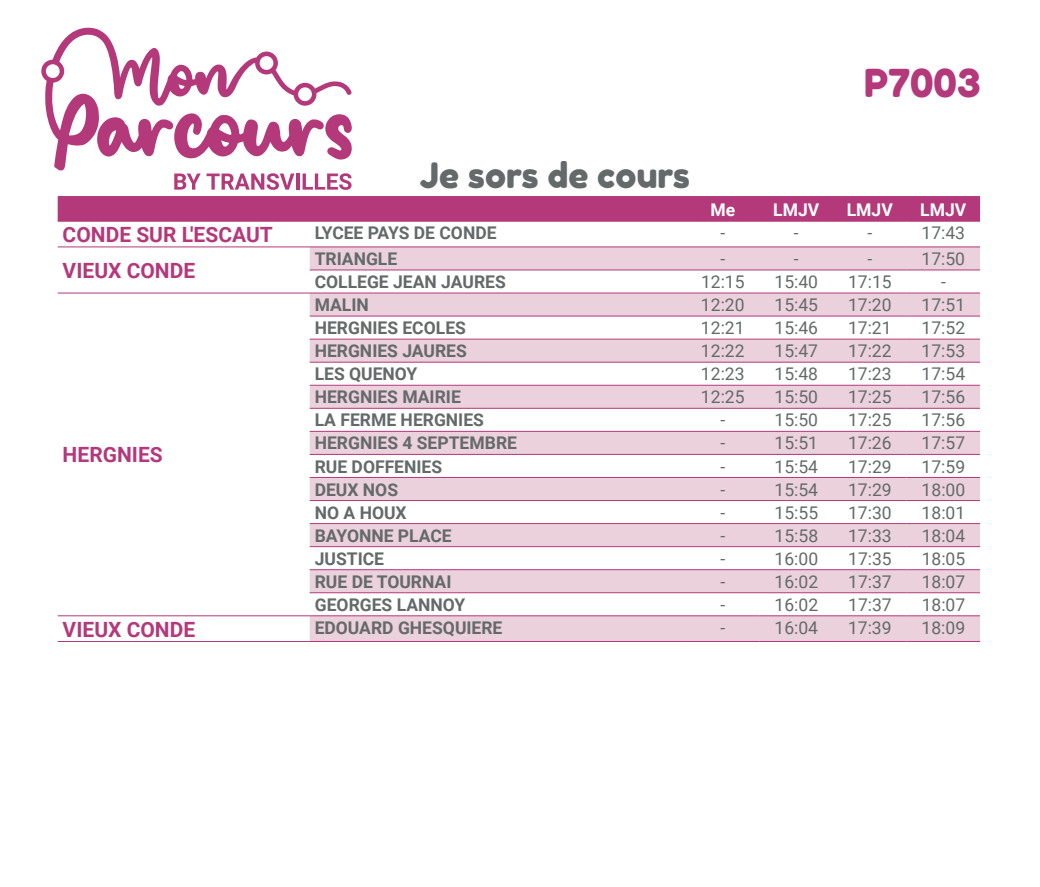
<style>
.page{position:relative;width:1040px;height:887px;background:#fff}
.page>*{position:absolute;margin:0;border:0;box-sizing:border-box;transform-origin:0 0}
.t1{font:38.5px "Fredoka One";color:#b4397a}
.t2{font:35px "Fredoka One";color:#646969}
.t3{font:700 21px "Roboto";color:#b4397a}
.t4{font:17.5px "Roboto";color:#646969}
.t5{font:700 17.5px "Roboto";color:#646969}
.t6{font:700 17.5px "Roboto";color:#fff}
</style>
<div class="page">
<svg style="left:174px;top:173px;width:27px;height:17px"></svg>
<svg style="left:207px;top:173px;width:87px;height:17px"></svg>
<hr style="left:296px;top:173px;width:4px;height:17px;background:#b4397a">
<svg style="left:303px;top:173px;width:49px;height:17px"></svg>
<svg style="left:41px;top:28px;width:311px;height:143px"></svg>
<div style="left:58px;top:196px;width:922px;height:25px;background:#b4397a"></div>
<svg style="left:310px;top:247px;width:670px;height:394px;fill:#ead1db"></svg>
<hr style="left:58px;top:221px;width:848px;height:1px;background:#b4397a">
<hr style="left:906px;top:221px;width:74px;height:1px;background:#b4397a">
<hr style="left:58px;top:246px;width:848px;height:1px;background:#b4397a">
<hr style="left:906px;top:246px;width:74px;height:1px;background:#b4397a">
<hr style="left:310px;top:270px;width:596px;height:1px;background:#b4397a">
<hr style="left:906px;top:270px;width:74px;height:1px;background:#b4397a">
<hr style="left:58px;top:293px;width:848px;height:1px;background:#b4397a">
<hr style="left:906px;top:293px;width:74px;height:1px;background:#b4397a">
<hr style="left:310px;top:316px;width:596px;height:1px;background:#b4397a">
<hr style="left:906px;top:316px;width:74px;height:1px;background:#b4397a">
<hr style="left:310px;top:339px;width:596px;height:1px;background:#b4397a">
<hr style="left:906px;top:339px;width:74px;height:1px;background:#b4397a">
<hr style="left:310px;top:362px;width:596px;height:1px;background:#b4397a">
<hr style="left:906px;top:362px;width:74px;height:1px;background:#b4397a">
<hr style="left:310px;top:385px;width:596px;height:1px;background:#b4397a">
<hr style="left:906px;top:385px;width:74px;height:1px;background:#b4397a">
<hr style="left:310px;top:408px;width:596px;height:1px;background:#b4397a">
<hr style="left:906px;top:408px;width:74px;height:1px;background:#b4397a">
<hr style="left:310px;top:431px;width:596px;height:1px;background:#b4397a">
<hr style="left:906px;top:431px;width:74px;height:1px;background:#b4397a">
<hr style="left:310px;top:454px;width:596px;height:1px;background:#b4397a">
<hr style="left:906px;top:454px;width:74px;height:1px;background:#b4397a">
<hr style="left:310px;top:477px;width:596px;height:1px;background:#b4397a">
<hr style="left:906px;top:477px;width:74px;height:1px;background:#b4397a">
<hr style="left:310px;top:500px;width:596px;height:1px;background:#b4397a">
<hr style="left:906px;top:500px;width:74px;height:1px;background:#b4397a">
<hr style="left:310px;top:523px;width:596px;height:1px;background:#b4397a">
<hr style="left:906px;top:523px;width:74px;height:1px;background:#b4397a">
<hr style="left:310px;top:546px;width:596px;height:1px;background:#b4397a">
<hr style="left:906px;top:546px;width:74px;height:1px;background:#b4397a">
<hr style="left:310px;top:569px;width:596px;height:1px;background:#b4397a">
<hr style="left:906px;top:569px;width:74px;height:1px;background:#b4397a">
<hr style="left:310px;top:592px;width:596px;height:1px;background:#b4397a">
<hr style="left:906px;top:592px;width:74px;height:1px;background:#b4397a">
<hr style="left:58px;top:615px;width:252px;height:1px;background:#b4397a">
<hr style="left:58px;top:641px;width:252px;height:1px;background:#b4397a">
<hr style="left:310px;top:615px;width:376px;height:1px;background:#b4397a">
<hr style="left:310px;top:641px;width:376px;height:1px;background:#b4397a">
<hr style="left:686px;top:615px;width:73px;height:1px;background:#b4397a">
<hr style="left:686px;top:641px;width:73px;height:1px;background:#b4397a">
<hr style="left:759px;top:615px;width:74px;height:1px;background:#b4397a">
<hr style="left:759px;top:641px;width:74px;height:1px;background:#b4397a">
<hr style="left:833px;top:615px;width:73px;height:1px;background:#b4397a">
<hr style="left:833px;top:641px;width:73px;height:1px;background:#b4397a">
<hr style="left:906px;top:615px;width:74px;height:1px;background:#b4397a">
<hr style="left:906px;top:641px;width:74px;height:1px;background:#b4397a">
<h1 class="t1" style="left:864px;top:60px;width:118px">P7003</h1>
<h2 class="t2" style="left:420px;top:154px;width:272px">Je sors de cours</h2>
<p class="t6" style="left:710px;top:200px;width:26px">Me</p>
<p class="t6" style="left:773px;top:200px;width:48px">LMJV</p>
<p class="t6" style="left:847px;top:200px;width:48px">LMJV</p>
<p class="t6" style="left:920px;top:200px;width:48px">LMJV</p>
<p class="t3" style="left:63px;top:222px;width:212px">CONDE SUR L'ESCAUT</p>
<p class="t5" style="left:315px;top:223px;width:183px">LYCEE PAYS DE CONDE</p>
<p class="t4" style="left:720px;top:223px;width:6px">-</p>
<p class="t4" style="left:794px;top:223px;width:6px">-</p>
<p class="t4" style="left:867px;top:223px;width:6px">-</p>
<p class="t4" style="left:921px;top:223px;width:45px">17:43</p>
<p class="t3" style="left:63px;top:258px;width:134px">VIEUX CONDE</p>
<p class="t5" style="left:315px;top:249px;width:84px">TRIANGLE</p>
<p class="t4" style="left:720px;top:249px;width:6px">-</p>
<p class="t4" style="left:794px;top:249px;width:6px">-</p>
<p class="t4" style="left:867px;top:249px;width:6px">-</p>
<p class="t4" style="left:921px;top:249px;width:45px">17:50</p>
<p class="t5" style="left:315px;top:272px;width:193px">COLLEGE JEAN JAURES</p>
<p class="t4" style="left:701px;top:272px;width:45px">12:15</p>
<p class="t4" style="left:774px;top:272px;width:45px">15:40</p>
<p class="t4" style="left:848px;top:272px;width:45px">17:15</p>
<p class="t4" style="left:941px;top:272px;width:6px">-</p>
<p class="t3" style="left:63px;top:443px;width:102px">HERGNIES</p>
<p class="t5" style="left:315px;top:295px;width:56px">MALIN</p>
<p class="t4" style="left:701px;top:295px;width:45px">12:20</p>
<p class="t4" style="left:774px;top:295px;width:45px">15:45</p>
<p class="t4" style="left:848px;top:295px;width:45px">17:20</p>
<p class="t4" style="left:922px;top:295px;width:45px">17:51</p>
<p class="t5" style="left:315px;top:318px;width:153px">HERGNIES ECOLES</p>
<p class="t4" style="left:701px;top:318px;width:45px">12:21</p>
<p class="t4" style="left:774px;top:318px;width:45px">15:46</p>
<p class="t4" style="left:848px;top:318px;width:45px">17:21</p>
<p class="t4" style="left:922px;top:318px;width:45px">17:52</p>
<p class="t5" style="left:315px;top:341px;width:154px">HERGNIES JAURES</p>
<p class="t4" style="left:701px;top:341px;width:45px">12:22</p>
<p class="t4" style="left:774px;top:341px;width:45px">15:47</p>
<p class="t4" style="left:848px;top:341px;width:45px">17:22</p>
<p class="t4" style="left:922px;top:341px;width:45px">17:53</p>
<p class="t5" style="left:315px;top:364px;width:104px">LES QUENOY</p>
<p class="t4" style="left:701px;top:364px;width:45px">12:23</p>
<p class="t4" style="left:774px;top:364px;width:45px">15:48</p>
<p class="t4" style="left:848px;top:364px;width:45px">17:23</p>
<p class="t4" style="left:922px;top:364px;width:45px">17:54</p>
<p class="t5" style="left:315px;top:387px;width:148px">HERGNIES MAIRIE</p>
<p class="t4" style="left:701px;top:387px;width:45px">12:25</p>
<p class="t4" style="left:774px;top:387px;width:45px">15:50</p>
<p class="t4" style="left:848px;top:387px;width:45px">17:25</p>
<p class="t4" style="left:922px;top:387px;width:45px">17:56</p>
<p class="t5" style="left:315px;top:410px;width:171px">LA FERME HERGNIES</p>
<p class="t4" style="left:720px;top:410px;width:6px">-</p>
<p class="t4" style="left:774px;top:410px;width:45px">15:50</p>
<p class="t4" style="left:848px;top:410px;width:45px">17:25</p>
<p class="t4" style="left:922px;top:410px;width:45px">17:56</p>
<p class="t5" style="left:315px;top:433px;width:204px">HERGNIES 4 SEPTEMBRE</p>
<p class="t4" style="left:720px;top:433px;width:6px">-</p>
<p class="t4" style="left:774px;top:433px;width:45px">15:51</p>
<p class="t4" style="left:848px;top:433px;width:45px">17:26</p>
<p class="t4" style="left:922px;top:433px;width:45px">17:57</p>
<p class="t5" style="left:315px;top:456px;width:129px">RUE DOFFENIES</p>
<p class="t4" style="left:720px;top:456px;width:6px">-</p>
<p class="t4" style="left:774px;top:456px;width:45px">15:54</p>
<p class="t4" style="left:848px;top:456px;width:45px">17:29</p>
<p class="t4" style="left:922px;top:456px;width:45px">17:59</p>
<p class="t5" style="left:315px;top:479px;width:85px">DEUX NOS</p>
<p class="t4" style="left:720px;top:479px;width:6px">-</p>
<p class="t4" style="left:774px;top:479px;width:45px">15:54</p>
<p class="t4" style="left:848px;top:479px;width:45px">17:29</p>
<p class="t4" style="left:922px;top:479px;width:45px">18:00</p>
<p class="t5" style="left:315px;top:502px;width:93px">NO A HOUX</p>
<p class="t4" style="left:720px;top:502px;width:6px">-</p>
<p class="t4" style="left:774px;top:502px;width:45px">15:55</p>
<p class="t4" style="left:848px;top:502px;width:45px">17:30</p>
<p class="t4" style="left:922px;top:502px;width:45px">18:01</p>
<p class="t5" style="left:315px;top:525px;width:139px">BAYONNE PLACE</p>
<p class="t4" style="left:720px;top:525px;width:6px">-</p>
<p class="t4" style="left:775px;top:525px;width:45px">15:58</p>
<p class="t4" style="left:848px;top:525px;width:45px">17:33</p>
<p class="t4" style="left:922px;top:525px;width:45px">18:04</p>
<p class="t5" style="left:315px;top:548px;width:71px">JUSTICE</p>
<p class="t4" style="left:720px;top:548px;width:6px">-</p>
<p class="t4" style="left:775px;top:548px;width:45px">16:00</p>
<p class="t4" style="left:848px;top:548px;width:45px">17:35</p>
<p class="t4" style="left:922px;top:548px;width:45px">18:05</p>
<p class="t5" style="left:315px;top:571px;width:138px">RUE DE TOURNAI</p>
<p class="t4" style="left:720px;top:571px;width:6px">-</p>
<p class="t4" style="left:775px;top:571px;width:45px">16:02</p>
<p class="t4" style="left:848px;top:571px;width:45px">17:37</p>
<p class="t4" style="left:922px;top:571px;width:45px">18:07</p>
<p class="t5" style="left:315px;top:594px;width:152px">GEORGES LANNOY</p>
<p class="t4" style="left:720px;top:594px;width:6px">-</p>
<p class="t4" style="left:775px;top:594px;width:45px">16:02</p>
<p class="t4" style="left:848px;top:594px;width:45px">17:37</p>
<p class="t4" style="left:922px;top:594px;width:45px">18:07</p>
<p class="t3" style="left:63px;top:617px;width:134px">VIEUX CONDE</p>
<p class="t5" style="left:315px;top:617px;width:189px">EDOUARD GHESQUIERE</p>
<p class="t4" style="left:720px;top:617px;width:6px">-</p>
<p class="t4" style="left:774px;top:617px;width:45px">16:04</p>
<p class="t4" style="left:848px;top:617px;width:45px">17:39</p>
<p class="t4" style="left:922px;top:617px;width:45px">18:09</p>
</div>
